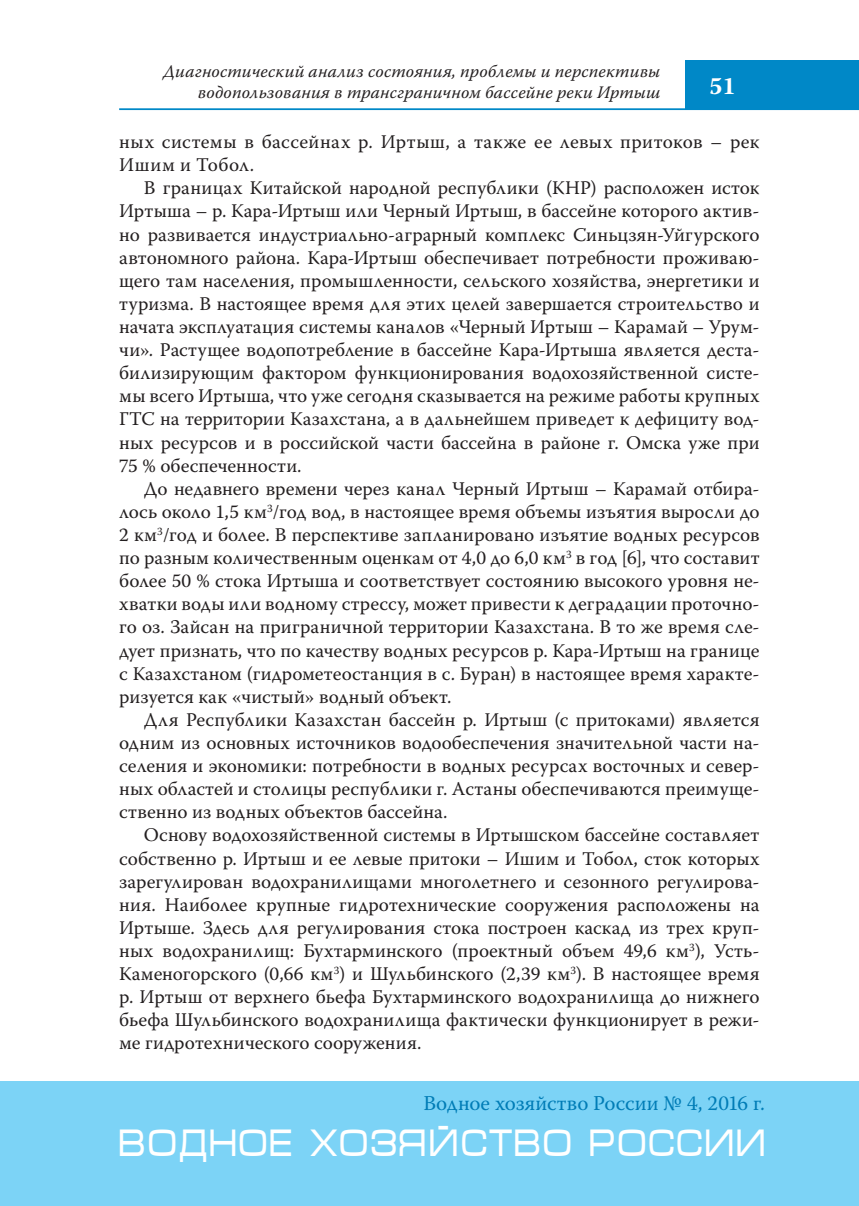
<style>
.page{position:relative;width:859px;height:1206px;background:#fff}
.page>*{position:absolute;margin:0;border:0;box-sizing:border-box;transform-origin:0 0}
.t1{font:38.5px "Micra";color:#fff;scale:.81 1}
.t2{font:700 24.5px "Warnock Pro";color:#fff}
.t3{font:21px "Warnock Pro";color:#007cb6}
.t4{font:19.25px/23.1px "Warnock Pro";letter-spacing:.01em;color:#231f20;text-align:justify}
.t5{font:italic 17.5px/21px "Warnock Pro";letter-spacing:.005em;color:#231f20;text-align:right}
</style>
<div class="page">
<hr style="left:119px;top:108px;width:739px;height:2px;background:#0088c7">
<div style="left:685px;top:60px;width:173px;height:50px;background:#0088c7"></div>
<div style="left:0;top:1081px;width:858px;height:124px;background:#7cd3f6"></div>
<p class="t5" style="left:163px;top:61px;width:498px">Диагностический анализ состояния, проблемы и перспективы водопользования в трансграничном бассейне реки Иртыш</p>
<p class="t2" style="left:708px;top:71px;width:28px">51</p>
<p class="t4" style="left:119px;top:130px;width:641px">ных системы в бассейнах р. Иртыш, а также ее левых притоков – рек<br>Ишим и Тобол.</p>
<p class="t4" style="left:119px;top:176px;width:641px;text-indent:25px">В границах Китайской народной республики (КНР) расположен исток Иртыша – р. Кара-Иртыш или Черный Иртыш, в бассейне которого актив&shy;но развивается индустриально-аграрный комплекс Синьцзян-Уйгурского автономного района. Кара-Иртыш обеспечивает потребности проживаю&shy;щего там населения, промышленности, сельского хозяйства, энергетики и туризма. В настоящее время для этих целей завершается строительство и начата эксплуатация системы каналов «Черный Иртыш – Карамай – Урум&shy;чи». Растущее водопотребление в бассейне Кара-Иртыша является деста&shy;билизирующим фактором функционирования водохозяйственной систе&shy;мы всего Иртыша, что уже сегодня сказывается на режиме работы крупных ГТС на территории Казахстана, а в дальнейшем приведет к дефициту вод&shy;ных ресурсов и в российской части бассейна в районе г. Омска уже при 75 % обеспеченности.</p>
<p class="t4" style="left:119px;top:476px;width:641px;text-indent:25px">До недавнего времени через канал Черный Иртыш – Карамай отбира&shy;лось около 1,5 км<sup>3</sup>/год вод, в настоящее время объемы изъятия выросли до 2 км<sup>3</sup>/год и более. В перспективе запланировано изъятие водных ресурсов по разным количественным оценкам от 4,0 до 6,0 км<sup>3</sup> в год [6], что составит более 50 % стока Иртыша и соответствует состоянию высокого уровня не&shy;хватки воды или водному стрессу, может привести к деградации проточно&shy;го оз. Зайсан на приграничной территории Казахстана. В то же время сле&shy;дует признать, что по качеству водных ресурсов р. Кара-Иртыш на границе с Казахстаном (гидрометеостанция в с. Буран) в настоящее время характе&shy;ризуется как «чистый» водный объект.</p>
<p class="t4" style="left:119px;top:707px;width:641px;text-indent:25px">Для Республики Казахстан бассейн р. Иртыш (с притоками) является одним из основных источников водообеспечения значительной части на&shy;селения и экономики: потребности в водных ресурсах восточных и север&shy;ных областей и столицы республики г. Астаны обеспечиваются преимуще&shy;ственно из водных объектов бассейна.</p>
<p class="t4" style="left:119px;top:823px;width:642px;text-indent:25px">Основу водохозяйственной системы в Иртышском бассейне составляет собственно р. Иртыш и ее левые притоки – Ишим и Тобол, сток которых зарегулирован водохранилищами многолетнего и сезонного регулирова&shy;ния. Наиболее крупные гидротехнические сооружения расположены на Иртыше. Здесь для регулирования стока построен каскад из трех круп&shy;ных водохранилищ: Бухтарминского (проектный объем 49,6 км<sup>3</sup>), Усть-Каменогорского (0,66 км<sup>3</sup>) и Шульбинского (2,39 км<sup>3</sup>). В настоящее время р. Иртыш от верхнего бьефа Бухтарминского водохранилища до нижнего бьефа Шульбинского водохранилища фактически функционирует в режи&shy;ме гидротехнического сооружения.</p>
<p class="t3" style="left:423px;top:1090px;width:343px">Водное хозяйство России № 4, 2016 г.</p>
<h1 class="t1" style="left:119px;top:1122px;width:801px">ВОДНОЕ ХОЗЯЙСТВО РОССИИ</h1>
</div>
